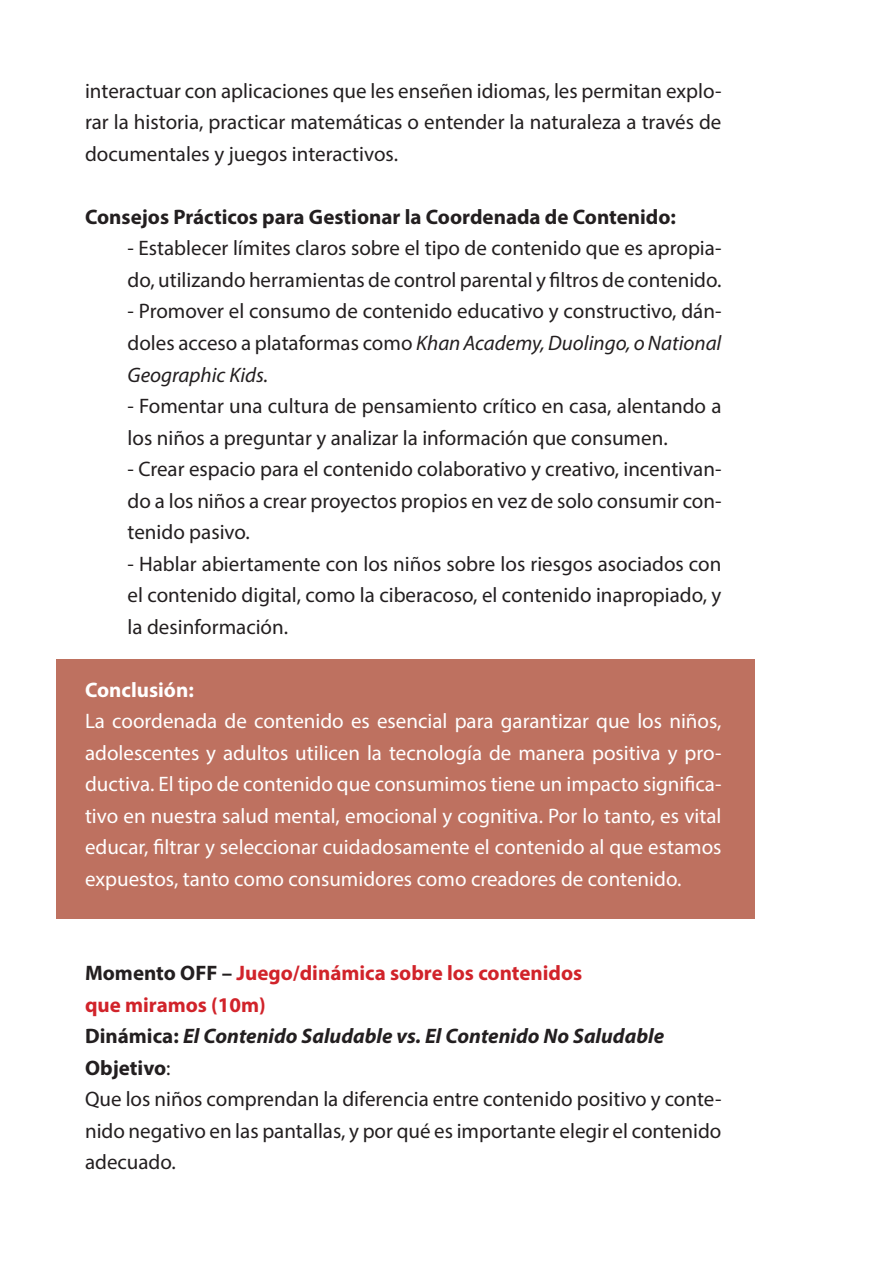
<style>
.page{position:relative;width:893px;height:1263px;background:#fff}
.page>*{position:absolute;margin:0;border:0;box-sizing:border-box;transform-origin:0 0}
.t1{font:21px/31.5px "Myriad Pro";color:#231f20;text-align:justify}
.t2{font:21px/31.5px "Myriad Pro";color:#fff;text-align:justify}
.t3{font:700 21px "Myriad Pro";color:#231f20}
.t4{font:700 21px "Myriad Pro";color:#d1232a}
.t5{font:italic 700 21px "Myriad Pro";color:#231f20}
.t6{font:700 21px "Myriad Pro";color:#fff}
.s1{font-style:italic}
.s2{color:#231f20}
.s3{font-style:normal}
.s4{font-weight:400}
</style>
<div class="page">
<div style="left:56px;top:659px;width:698px;height:259px;background:#be7160"></div>
<p class="t1" style="left:85px;top:75px;width:638px">interactuar con aplicaciones que les enseñen idiomas, les permitan explo&shy;rar la historia, practicar matemáticas o entender la naturaleza a través de documentales y juegos interactivos.</p>
<p class="t3" style="left:85px;top:203px;width:592px">Consejos Prácticos para Gestionar la Coordenada de Contenido:</p>
<p class="t1" style="left:128px;top:232px;width:595px">- Establecer límites claros sobre el tipo de contenido que es apropia&shy;do, utilizando herramientas de control parental y filtros de contenido.</p>
<p class="t1" style="left:128px;top:295px;width:595px">- Promover el consumo de contenido educativo y constructivo, dán&shy;doles acceso a plataformas como <span class="s1">Khan Academy, Duolingo, o National Geographic Kids.</span></p>
<p class="t1" style="left:128px;top:390px;width:595px">- Fomentar una cultura de pensamiento crítico en casa, alentando a los niños a preguntar y analizar la información que consumen.</p>
<p class="t1" style="left:128px;top:453px;width:595px">- Crear espacio para el contenido colaborativo y creativo, incentivan&shy;do a los niños a crear proyectos propios en vez de solo consumir con&shy;tenido pasivo.</p>
<p class="t1" style="left:128px;top:547px;width:595px">- Hablar abiertamente con los niños sobre los riesgos asociados con el contenido digital, como la ciberacoso, el contenido inapropiado, y la desinformación.</p>
<p class="t6" style="left:85px;top:676px;width:110px">Conclusión:</p>
<p class="t2" style="left:85px;top:705px;width:638px">La coordenada de contenido es esencial para garantizar que los niños, adolescentes y adultos utilicen la tecnología de manera positiva y pro&shy;ductiva. El tipo de contenido que consumimos tiene un impacto significa&shy;tivo en nuestra salud mental, emocional y cognitiva. Por lo tanto, es vital educar, filtrar y seleccionar cuidadosamente el contenido al que estamos expuestos, tanto como consumidores como creadores de contenido.</p>
<p class="t4" style="left:85px;top:959px;width:499px"><span class="s2">Momento OFF –</span> Juego/dinámica sobre los contenidos</p>
<p class="t4" style="left:85px;top:991px;width:182px">que miramos (10m)</p>
<p class="t5" style="left:85px;top:1022px;width:581px"><span class="s3">Dinámica:</span> El Contenido Saludable vs. El Contenido No Saludable</p>
<p class="t3" style="left:85px;top:1054px;width:87px">Objetivo<span class="s4">:</span></p>
<p class="t1" style="left:85px;top:1083px;width:638px">Que los niños comprendan la diferencia entre contenido positivo y conte&shy;nido negativo en las pantallas, y por qué es importante elegir el contenido adecuado.</p>
</div>
